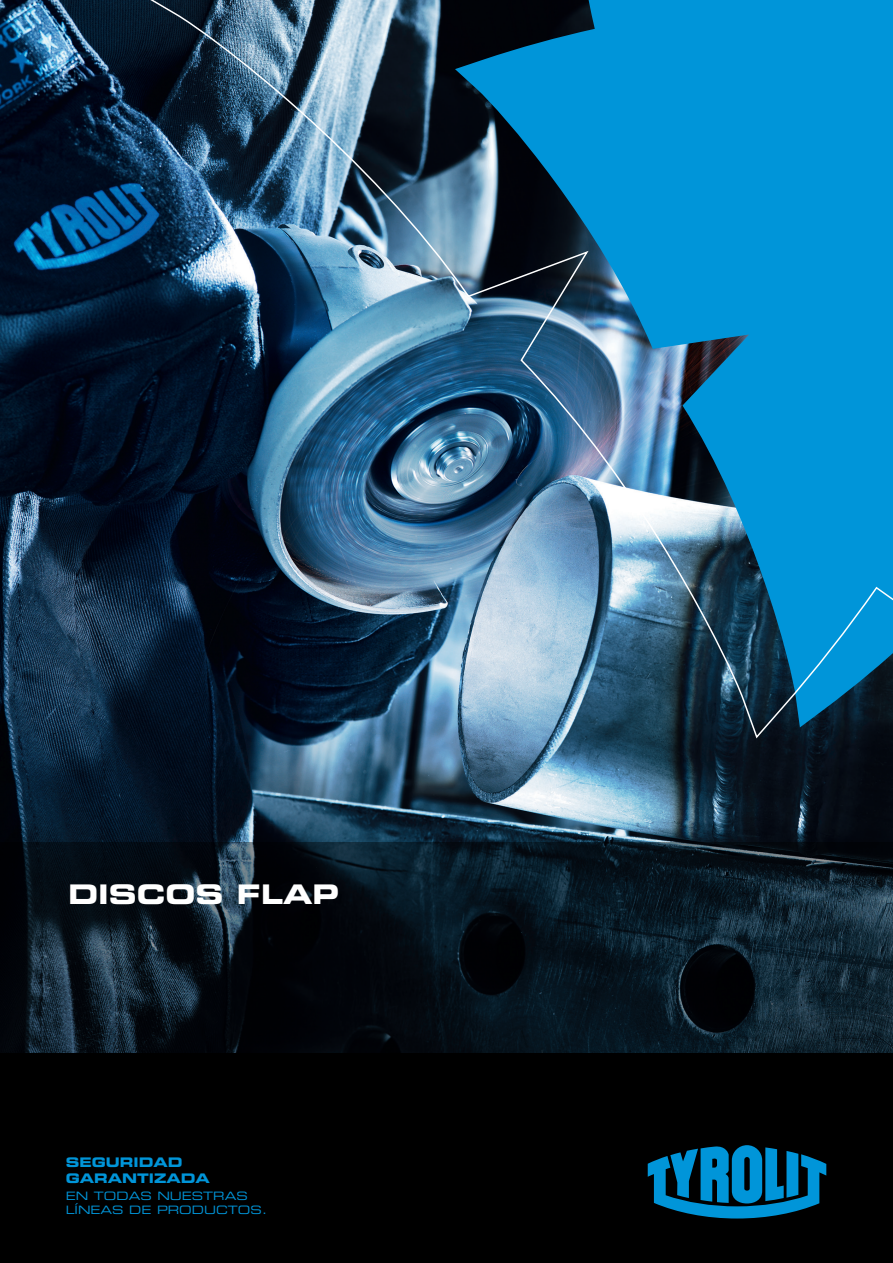
<style>
.page{position:relative;width:893px;height:1263px;background:#fff}
.page>*{position:absolute;margin:0;border:0;box-sizing:border-box;transform-origin:0 0}
.t1{font:27px "Eurostile LT Std Bold Ex 2";color:#fff}
.t2{font:13.2px/15.9px "Eurostile LT Std Bold Ex 2";color:#0095d9}
.t3{font:11.55px/13.8px "Eurostile LT Std Ex 2";color:#0095d9}
</style>
<div class="page">
<img style="left:0;top:0;width:893px;height:842px">
<img style="left:140px;top:0;width:753px;height:740px">
<svg style="left:0;top:842px;width:893px;height:211px;background:#091620"></svg>
<div style="left:0;top:1053px;width:893px;height:210px;background:#000"></div>
<svg style="left:648px;top:1145px;width:178px;height:73px"></svg>
<h1 class="t1" style="left:68px;top:876px;width:272px">DISCOS FLAP</h1>
<p class="t2" style="left:66px;top:1154px;width:146px">SEGURIDAD<br>GARANTIZADA</p>
<p class="t3" style="left:66px;top:1189px;width:203px">EN TODAS NUESTRAS<br>LÍNEAS DE PRODUCTOS.</p>
</div>
